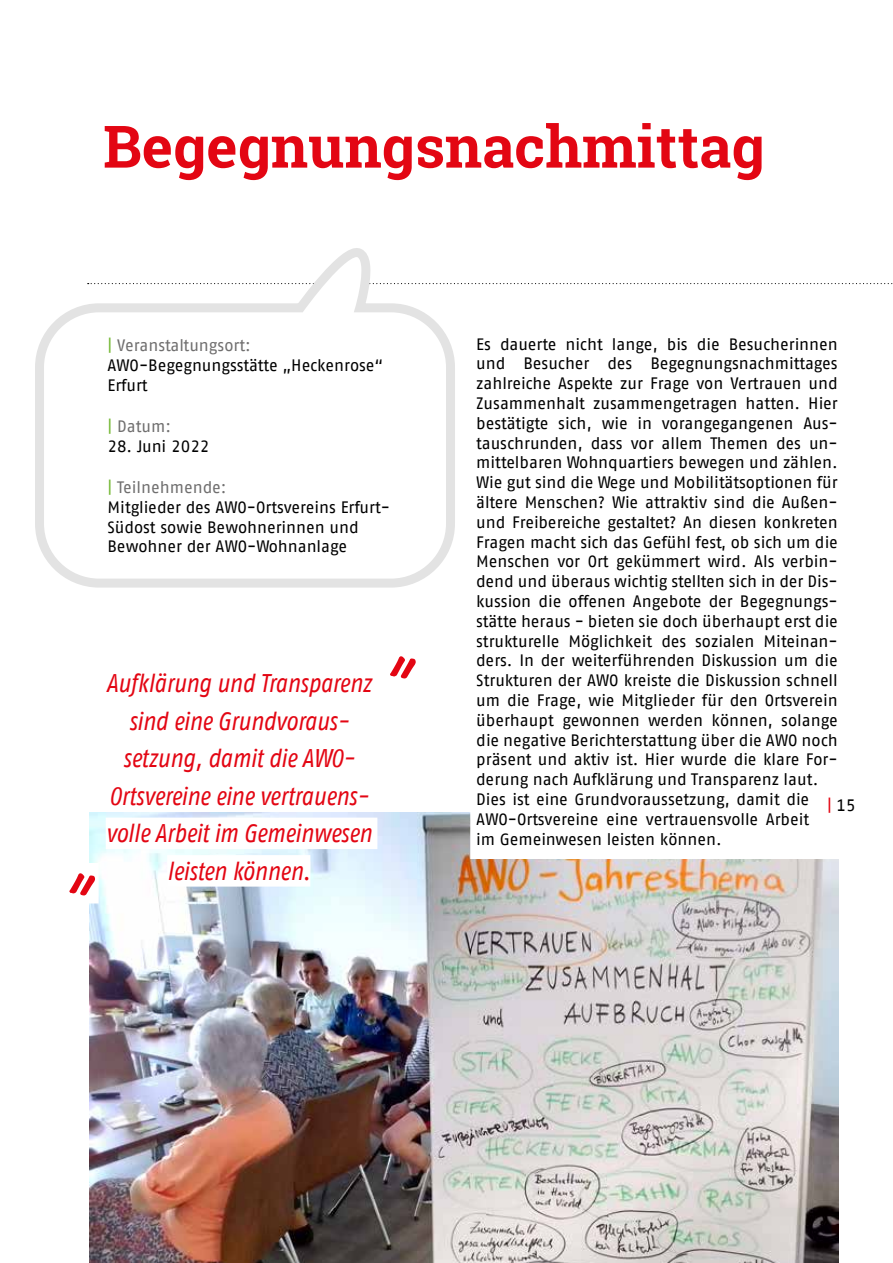
<style>
.page{position:relative;width:893px;height:1263px;background:#fff}
.page>*{position:absolute;margin:0;border:0;box-sizing:border-box;transform-origin:0 0}
.t1{font:76.5px "Market";color:#e30613}
.t2{font:700 58.5px "Roboto Slab";color:#e30613}
.t3{font:italic 25.5px/37.5px "AWO Fago Cond";color:#e30613;text-align:center}
.t4{font:16.5px/19.8px "AWO Fago Office";color:#000}
.t5{font:16.5px "AWO Fago Office";color:#706f6f}
.s1{color:#76b837}
.s2{color:#706f6f}
.s3{color:#e30613}
</style>
<div class="page">
<img style="left:89px;top:812px;width:750px;height:451px">
<svg style="left:467px;top:812px;width:372px;height:50px"></svg>
<svg style="left:461px;top:283px;width:432px;height:1px"></svg>
<svg style="left:35px;top:248px;width:424px;height:340px"></svg>
<div style="left:106px;top:817px;width:271px;height:32px;background:#fff"></div>
<div style="left:167px;top:855px;width:143px;height:31px;background:#fff"></div>
<div style="left:73px;top:863px;width:26px;height:40px;background:#fff"></div>
<div style="left:823px;top:787px;width:38px;height:39px;background:#fff;border-radius:50%"></div>
<h2 class="t2" style="left:103px;top:106px;width:663px">Begegnungsnachmittag</h2>
<p class="t4" style="left:108px;top:336px;width:277px"><span class="s1">|</span> <span class="s2">Veranstaltungsort:<br></span>AWO-Begegnungsstätte „Heckenrose“<br>Erfurt</p>
<p class="t5" style="left:108px;top:417px;width:65px"><span class="s1">|</span> Datum:</p>
<p class="t4" style="left:108px;top:436px;width:103px">28. Juni 2022</p>
<p class="t4" style="left:108px;top:477px;width:284px"><span class="s1">|</span> <span class="s2">Teilnehmende:<br></span>Mitglieder des AWO-Ortsvereins Erfurt-<br>Südost sowie Bewohnerinnen und<br>Bewohner der AWO-Wohnanlage</p>
<h1 class="t1" style="left:73px;top:813px;width:28px">„</h1>
<h3 class="t3" style="left:106px;top:664px;width:268px">Aufklärung und Transparenz sind eine Grundvoraus&shy;setzung, damit die AWO-<br>Ortsvereine eine vertrauens&shy;volle Arbeit im Gemeinwesen</h3>
<h3 class="t3" style="left:167px;top:852px;width:145px">leisten können.</h3>
<h1 class="t1" style="left:379px;top:637px;width:28px">“</h1>
<p class="t4" style="left:476px;top:334px;width:363px">Es dauerte nicht lange, bis die Besucherinnen und Besucher des Begegnungsnachmittages zahlreiche Aspekte zur Frage von Vertrauen und Zusammenhalt zusammengetragen hatten. Hier bestätigte sich, wie in vorangegangenen Aus&shy;tauschrunden, dass vor allem Themen des un&shy;mittelbaren Wohnquartiers bewegen und zählen.<br>Wie gut sind die Wege und Mobilitätsoptionen für ältere Menschen? Wie attraktiv sind die Außen&shy;und Freibereiche gestaltet? An diesen konkreten Fragen macht sich das Gefühl fest, ob sich um die Menschen vor Ort gekümmert wird. Als verbin&shy;dend und überaus wichtig stellten sich in der Dis&shy;kussion die offenen Angebote der Begegnungs&shy;stätte heraus - bieten sie doch überhaupt erst die strukturelle Möglichkeit des sozialen Miteinan&shy;ders. In der weiterführenden Diskussion um die Strukturen der AWO kreiste die Diskussion schnell um die Frage, wie Mitglieder für den Ortsverein überhaupt gewonnen werden können, solange die negative Berichterstattung über die AWO noch präsent und aktiv ist. Hier wurde die klare For&shy;derung nach Aufklärung und Transparenz laut.<br>Dies ist eine Grundvoraussetzung, damit die AWO-Ortsvereine eine vertrauensvolle Arbeit<br>im Gemeinwesen leisten können.</p>
<p class="t4" style="left:827px;top:795px;width:30px"><span class="s3">|</span> 15</p>
</div>
